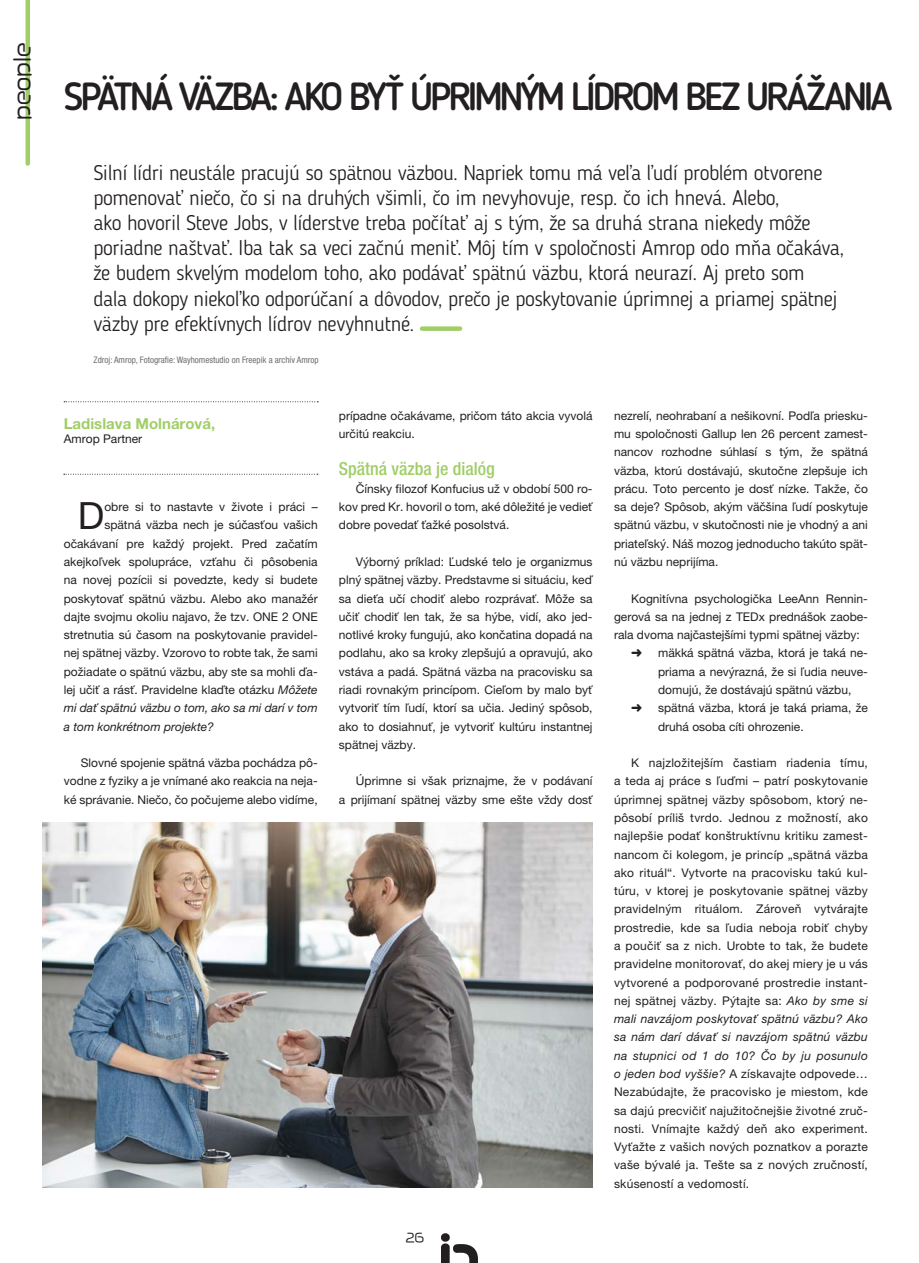
<style>
.page{position:relative;width:919px;height:1263px;background:#fff}
.page>*{position:absolute;margin:0;border:0;box-sizing:border-box;transform-origin:0 0}
.t1{font:500 39px "Blogger Sans";letter-spacing:-.08em;color:#231f20}
.t2{font:37.65px "Helvetica Neue LT Pro";color:#231f20}
.t3{font:300 21px/25.2px "Blogger Sans";letter-spacing:-.02em;color:#231f20}
.t4{font:21px "VDL Mega Maru Regular 90 pv RKSJ H";color:#231f20}
.t5{font:500 condensed 18px "Helvetica Neue LT Pro";color:#a0ce67}
.t6{font:700 15px "Helvetica Neue LT Pro";color:#a0ce67}
.t7{font:12px/18.3px "Helvetica Neue LT Pro";color:#231f20;text-align:justify}
.t8{font:italic 12px "Helvetica Neue LT Pro";color:#231f20}
.t9{font:12px "VDL Mega Maru Regular 90 pv RKSJ H";color:#231f20}
.t10{font:condensed 9px "Helvetica Neue LT Pro";color:#6d6e70}
.s1{font-style:italic}
</style>
<div class="page">
<hr style="left:26px;top:0;width:4px;height:164px;background:#a0ce67">
<div style="left:441px;top:1233px;width:8px;height:9px;background:#231f20;border-radius:4px"></div>
<svg style="left:441px;top:1243px;width:37px;height:20px"></svg>
<div style="left:422px;top:326px;width:38px;height:5px;background:#a0ce67"></div>
<svg style="left:64px;top:474px;width:254px;height:1px"></svg>
<svg style="left:64px;top:401px;width:254px;height:1px"></svg>
<img style="left:43px;top:822px;width:549px;height:366px">
<h3 class="t4" style="left:14px;top:120px;width:79px;rotate:-90deg">people</h3>
<h1 class="t1" style="left:64px;top:83px;width:830px">SPÄTNÁ VÄZBA: AKO BYŤ ÚPRIMNÝM LÍDROM BEZ URÁŽANIA</h1>
<p class="t3" style="left:94px;top:162px;width:752px">Silní lídri neustále pracujú so spätnou väzbou. Napriek tomu má veľa ľudí problém otvorene pomenovať niečo, čo si na druhých všimli, čo im nevyhovuje, resp. čo ich hnevá. Alebo,<br>ako hovoril Steve Jobs, v líderstve treba počítať aj s tým, že sa druhá strana niekedy môže poriadne naštvať. Iba tak sa veci začnú meniť. Môj tím v spoločnosti Amrop odo mňa očakáva, že budem skvelým modelom toho, ako podávať spätnú väzbu, ktorá neurazí. Aj preto som<br>dala dokopy niekoľko odporúčaní a dôvodov, prečo je poskytovanie úprimnej a priamej spätnej väzby pre efektívnych lídrov nevyhnutné.</p>
<p class="t10" style="left:94px;top:357px;width:226px">Zdroj: Amrop, Fotografie: Wayhomestudio on Freepik a archív Amrop</p>
<p class="t6" style="left:64px;top:418px;width:153px">Ladislava Molnárová,</p>
<p class="t7" style="left:64px;top:431px;width:80px">Amrop Partner</p>
<h2 class="t2" style="left:78px;top:503px;width:28px">D</h2>
<p class="t7" style="left:104px;top:499px;width:215px">obre si to nastavte v živote i práci –</p>
<p class="t7" style="left:104px;top:517px;width:215px">spätná väzba nech je súčasťou vašich</p>
<p class="t7" style="left:64px;top:536px;width:255px">očakávaní pre každý projekt. Pred začatím</p>
<p class="t7" style="left:64px;top:554px;width:255px">akejkoľvek spolupráce, vzťahu či pôsobenia</p>
<p class="t7" style="left:64px;top:572px;width:255px">na novej pozícii si povedzte, kedy si budete</p>
<p class="t7" style="left:64px;top:591px;width:255px">poskytovať spätnú väzbu. Alebo ako manažér</p>
<p class="t7" style="left:64px;top:609px;width:255px">dajte svojmu okoliu najavo, že tzv. ONE 2 ONE</p>
<p class="t7" style="left:64px;top:627px;width:255px">stretnutia sú časom na poskytovanie pravidel-</p>
<p class="t7" style="left:64px;top:645px;width:255px">nej spätnej väzby. Vzorovo to robte tak, že sami</p>
<p class="t7" style="left:64px;top:664px;width:255px">požiadate o spätnú väzbu, aby ste sa mohli ďa-</p>
<p class="t7" style="left:64px;top:682px;width:255px">lej učiť a rásť. Pravidelne klaďte otázku <span class="s1">Môžete</span></p>
<p class="t8" style="left:64px;top:704px;width:255px">mi dať spätnú väzbu o tom, ako sa mi darí v tom</p>
<p class="t8" style="left:64px;top:722px;width:152px">a tom konkrétnom projekte?</p>
<p class="t7" style="left:64px;top:755px;width:255px;text-indent:17px">Slovné spojenie spätná väzba pochádza pô&shy;vodne z fyziky a je vnímané ako reakcia na neja&shy;ké správanie. Niečo, čo počujeme alebo vidíme,</p>
<p class="t7" style="left:339px;top:408px;width:255px">prípadne očakávame, pričom táto akcia vyvolá určitú reakciu.</p>
<h3 class="t5" style="left:339px;top:462px;width:157px">Spätná väzba je dialóg</h3>
<p class="t7" style="left:339px;top:481px;width:255px;text-indent:17px">Čínsky filozof Konfucius už v období 500 ro&shy;kov pred Kr. hovoril o tom, aké dôležité je vedieť dobre povedať ťažké posolstvá.</p>
<p class="t7" style="left:339px;top:554px;width:255px;text-indent:17px">Výborný príklad: Ľudské telo je organizmus plný spätnej väzby. Predstavme si situáciu, keď sa dieťa učí chodiť alebo rozprávať. Môže sa učiť chodiť len tak, že sa hýbe, vidí, ako jed&shy;notlivé kroky fungujú, ako končatina dopadá na podlahu, ako sa kroky zlepšujú a opravujú, ako vstáva a padá. Spätná väzba na pracovisku sa riadi rovnakým princípom. Cieľom by malo byť vytvoriť tím ľudí, ktorí sa učia. Jediný spôsob, ako to dosiahnuť, je vytvoriť kultúru instantnej spätnej väzby.</p>
<p class="t7" style="left:339px;top:773px;width:255px;text-align:right">Úprimne si však priznajme, že v podávaní<br>a prijímaní spätnej väzby sme ešte vždy dosť</p>
<p class="t9" style="left:405px;top:1233px;width:20px">26</p>
<p class="t7" style="left:614px;top:408px;width:255px">nezrelí, neohrabaní a nešikovní. Podľa priesku&shy;mu spoločnosti Gallup len 26 percent zamest&shy;nancov rozhodne súhlasí s tým, že spätná väzba, ktorú dostávajú, skutočne zlepšuje ich prácu. Toto percento je dosť nízke. Takže, čo sa deje? Spôsob, akým väčšina ľudí poskytuje spätnú väzbu, v skutočnosti nie je vhodný a ani priateľský. Náš mozog jednoducho takúto spät&shy;nú väzbu neprijíma.</p>
<p class="t7" style="left:614px;top:591px;width:255px;text-indent:17px">Kognitívna psychologička LeeAnn Rennin&shy;gerová sa na jednej z TEDx prednášok zaobe&shy;rala dvoma najčastejšími typmi spätnej väzby:</p>
<p class="t7" style="left:658px;top:645px;width:211px">mäkká spätná väzba, ktorá je taká ne&shy;priama a nevýrazná, že si ľudia neuve&shy;domujú, že dostávajú spätnú väzbu,</p>
<p class="t7" style="left:658px;top:700px;width:211px">spätná väzba, ktorá je taká priama, že druhá osoba cíti ohrozenie.</p>
<p class="t7" style="left:614px;top:755px;width:255px;text-indent:17px">K najzložitejším častiam riadenia tímu, a teda aj práce s ľuďmi – patrí poskytovanie úprimnej spätnej väzby spôsobom, ktorý ne&shy;pôsobí príliš tvrdo. Jednou z možností, ako najlepšie podať konštruktívnu kritiku zamest&shy;nancom či kolegom, je princíp „spätná väzba ako rituál“. Vytvorte na pracovisku takú kul&shy;túru, v ktorej je poskytovanie spätnej väzby pravidelným rituálom. Zároveň vytvárajte prostredie, kde sa ľudia neboja robiť chyby a poučiť sa z nich. Urobte to tak, že budete pravidelne monitorovať, do akej miery je u vás vytvorené a podporované prostredie instant&shy;nej spätnej väzby. Pýtajte sa: <span class="s1">Ako by sme si mali navzájom poskytovať spätnú väzbu? Ako sa nám darí dávať si navzájom spätnú väzbu na stupnici od 1 do 10? Čo by ju posunulo o jeden bod vyššie?</span> A získavajte odpovede… Nezabúdajte, že pracovisko je miestom, kde sa dajú precvičiť najužitočnejšie životné zruč&shy;nosti. Vnímajte každý deň ako experiment.<br>Vyťažte z vašich nových poznatkov a porazte vaše bývalé ja. Tešte sa z nových zručností, skúseností a vedomostí.</p>
</div>
